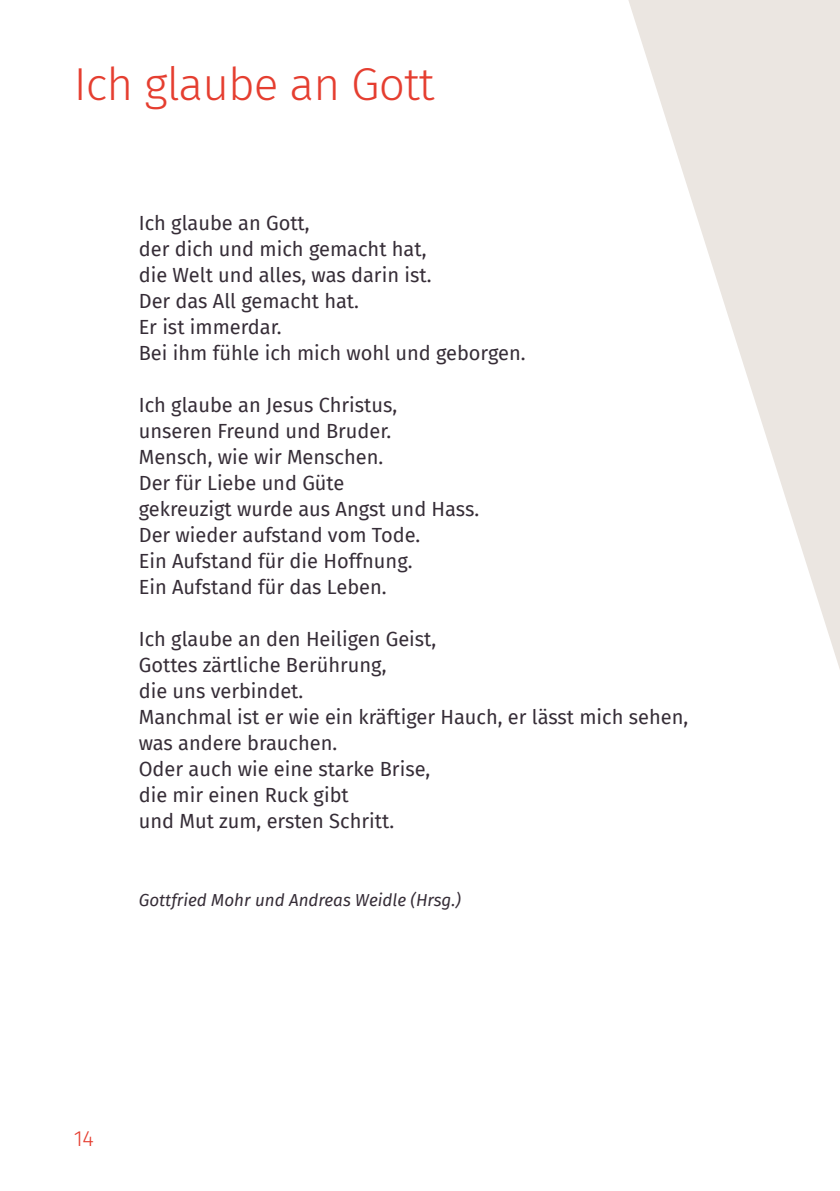
<style>
.page{position:relative;width:840px;height:1191px;background:#fff}
.page>*{position:absolute;margin:0;border:0;box-sizing:border-box;transform-origin:0 0}
.t1{font:300 46px "Fira Sans";letter-spacing:-.02em;color:#e53e30}
.t2{font:300 22px "Fira Sans";color:#e53e30}
.t3{font:20px/26px "Fira Sans";color:#362d37}
.t4{font:italic 17px "Fira Sans";color:#362d37}
</style>
<div class="page">
<svg style="left:628px;top:0;width:211px;height:666px"></svg>
<h1 class="t1" style="left:74px;top:51px;width:362px">Ich glaube an Gott</h1>
<p class="t3" style="left:139px;top:209px;width:388px">Ich glaube an Gott,<br>der dich und mich gemacht hat,<br>die Welt und alles, was darin ist.<br>Der das All gemacht hat.<br>Er ist immerdar.<br>Bei ihm fühle ich mich wohl und geborgen.</p>
<p class="t3" style="left:139px;top:391px;width:342px">Ich glaube an Jesus Christus,<br>unseren Freund und Bruder.<br>Mensch, wie wir Menschen.<br>Der für Liebe und Güte<br>gekreuzigt wurde aus Angst und Hass.<br>Der wieder aufstand vom Tode.<br>Ein Aufstand für die Hoffnung.<br>Ein Aufstand für das Leben.</p>
<p class="t3" style="left:139px;top:625px;width:550px">Ich glaube an den Heiligen Geist,<br>Gottes zärtliche Berührung,<br>die uns verbindet.<br>Manchmal ist er wie ein kräftiger Hauch, er lässt mich sehen, was andere brauchen.<br>Oder auch wie eine starke Brise,<br>die mir einen Ruck gibt<br>und Mut zum, ersten Schritt.</p>
<p class="t4" style="left:139px;top:887px;width:323px">Gottfried Mohr und Andreas Weidle (Hrsg.)</p>
<p class="t2" style="left:74px;top:1122px;width:22px">14</p>
</div>
